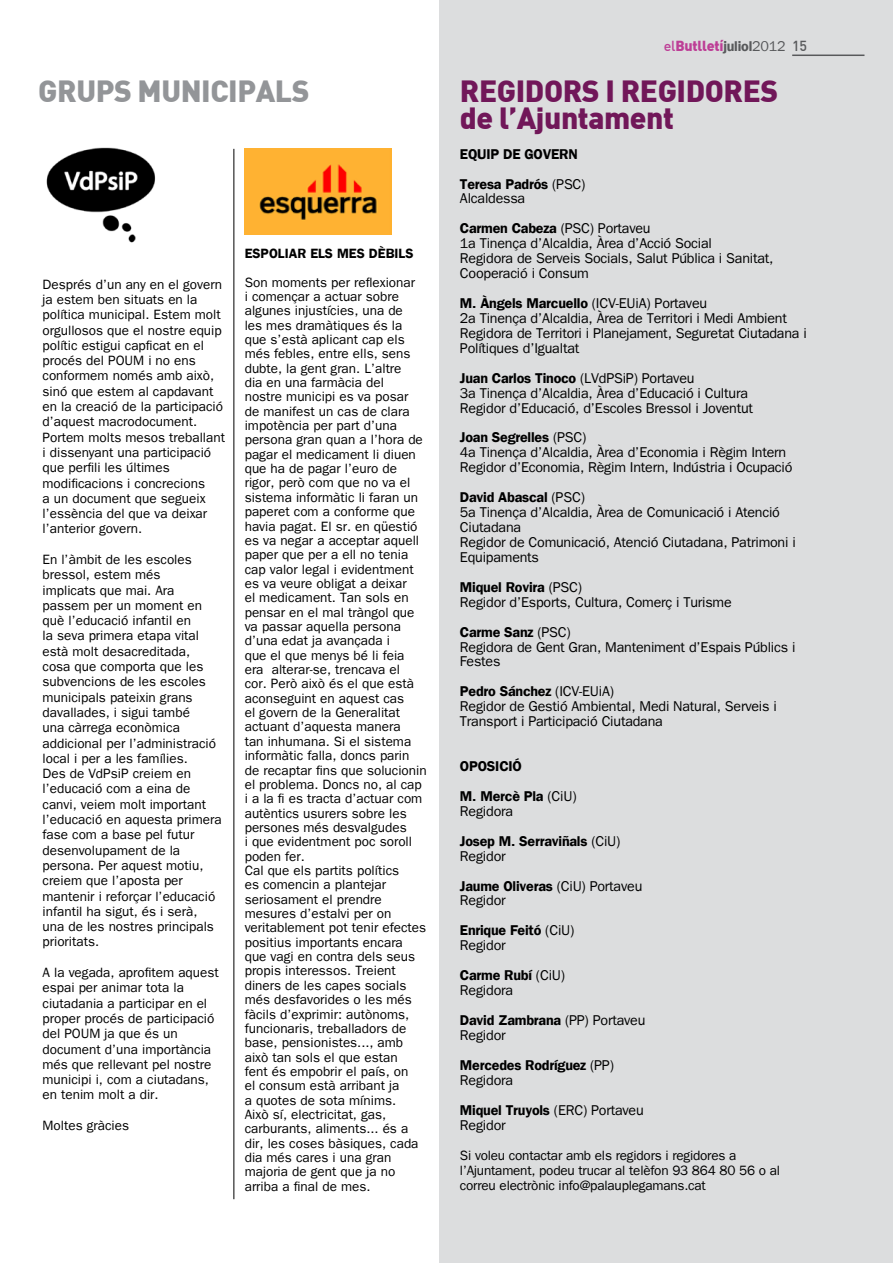
<style>
.page{position:relative;width:893px;height:1263px;background:#fff}
.page>*{position:absolute;margin:0;border:0;box-sizing:border-box;transform-origin:0 0}
.t1{font:900 30px/27px "DIN";letter-spacing:-.015em;color:#711759}
.t2{font:900 30px "DIN";letter-spacing:-.015em;color:#939598}
.t3{font:14.25px/15px "Franklin Gothic";letter-spacing:-.015em;color:#000}
.t4{font:600 14.25px/29.8px "Franklin Gothic";letter-spacing:-.015em;color:#000}
.t5{font:900 14.25px "DIN";letter-spacing:-.015em;color:#bd3e96}
.t6{font:13.5px/14.4px "Franklin Gothic";color:#000}
.t7{font:600 13.5px "Franklin Gothic";color:#000}
.s1{font-weight:500}
.s2{font-family:"Franklin Gothic";font-weight:600;color:#58595b}
.s3{font-family:"Franklin Gothic";font-weight:400;color:#58595b}
.s4{font-weight:500;color:#58595b}
.s5{font-weight:400}
.s6{font-weight:600}
</style>
<div class="page">
<div style="left:439px;top:0;width:454px;height:1263px;background:#dcddde"></div>
<hr style="left:233px;top:149px;width:1px;height:1050px;background:#000">
<hr style="left:792px;top:55px;width:72px;height:1px;background:#58595b">
<img style="left:46px;top:147px;width:110px;height:96px">
<img style="left:245px;top:149px;width:146px;height:85px">
<p class="t5" style="left:664px;top:36px;width:145px"><span class="s1">el</span>Butlletí<span class="s2">juliol</span><span class="s3">2012</span> <span class="s4">15</span></p>
<h1 class="t2" style="left:38px;top:71px;width:273px">GRUPS MUNICIPALS</h1>
<h1 class="t1" style="left:460px;top:76px;width:320px">REGIDORS I REGIDORES de l’Ajuntament</h1>
<p class="t4" style="left:460px;top:139px;width:127px">EQUIP DE GOVERN<br>Teresa Padrós <span class="s5">(PSC)</span></p>
<p class="t3" style="left:460px;top:184px;width:192px;line-height:29.8px">Alcaldessa<br><span class="s6">Carmen Cabeza</span> (PSC) Portaveu</p>
<p class="t3" style="left:460px;top:236px;width:315px">1a Tinença d’Alcaldia, Àrea d’Acció Social<br>Regidora de Serveis Socials, Salut Pública i Sanitat,<br>Cooperació i Consum</p>
<p class="t3" style="left:460px;top:296px;width:348px"><span class="s6">M. Àngels Marcuello</span> (ICV-EUiA) Portaveu<br>2a Tinença d’Alcaldia, Àrea de Territori i Medi Ambient Regidora de Territori i Planejament, Seguretat Ciutadana i Polítiques d’Igualtat</p>
<p class="t3" style="left:460px;top:370px;width:295px"><span class="s6">Juan Carlos Tinoco</span> (LVdPSiP) Portaveu<br>3a Tinença d’Alcaldia, Àrea d’Educació i Cultura<br>Regidor d’Educació, d’Escoles Bressol i Joventut</p>
<p class="t3" style="left:460px;top:430px;width:334px"><span class="s6">Joan Segrelles</span> (PSC)<br>4a Tinença d’Alcaldia, Àrea d’Economia i Règim Intern<br>Regidor d’Economia, Règim Intern, Indústria i Ocupació</p>
<p class="t3" style="left:460px;top:490px;width:337px"><span class="s6">David Abascal</span> (PSC)<br>5a Tinença d’Alcaldia, Àrea de Comunicació i Atenció<br>Ciutadana<br>Regidor de Comunicació, Atenció Ciutadana, Patrimoni i<br>Equipaments</p>
<p class="t3" style="left:460px;top:579px;width:273px"><span class="s6">Miquel Rovira</span> (PSC)<br>Regidor d’Esports, Cultura, Comerç i Turisme</p>
<p class="t3" style="left:460px;top:624px;width:337px"><span class="s6">Carme Sanz</span> (PSC)<br>Regidora de Gent Gran, Manteniment d’Espais Públics i<br>Festes</p>
<p class="t3" style="left:460px;top:684px;width:318px"><span class="s6">Pedro Sánchez</span> (ICV-EUiA)<br>Regidor de Gestió Ambiental, Medi Natural, Serveis i<br>Transport i Participació Ciutadana</p>
<p class="t4" style="left:460px;top:751px;width:118px">OPOSICIÓ<br>M. Mercè Pla <span class="s5">(CiU)</span></p>
<p class="t4" style="left:460px;top:796px;width:162px"><span class="s5">Regidora<br></span>Josep M. Serraviñals <span class="s5">(CiU)</span></p>
<p class="t3" style="left:460px;top:841px;width:184px;line-height:29.8px">Regidor<br><span class="s6">Jaume Oliveras</span> (CiU) Portaveu</p>
<p class="t3" style="left:460px;top:886px;width:116px;line-height:29.8px">Regidor<br><span class="s6">Enrique Feitó</span> (CiU)</p>
<p class="t3" style="left:460px;top:931px;width:107px;line-height:29.8px">Regidor<br><span class="s6">Carme Rubí</span> (CiU)</p>
<p class="t3" style="left:460px;top:975px;width:187px;line-height:29.8px">Regidora<br><span class="s6">David Zambrana</span> (PP) Portaveu</p>
<p class="t4" style="left:460px;top:1020px;width:156px"><span class="s5">Regidor<br></span>Mercedes Rodríguez <span class="s5">(PP)</span></p>
<p class="t3" style="left:460px;top:1065px;width:185px;line-height:29.8px">Regidora<br><span class="s6">Miquel Truyols</span> (ERC) Portaveu</p>
<p class="t3" style="left:460px;top:1117px;width:47px">Regidor</p>
<p class="t6" style="left:460px;top:1148px;width:322px;line-height:15px">Si voleu contactar amb els regidors i regidores a l’Ajuntament, podeu trucar al telèfon 93 864 80 56 o al correu electrònic info@palauplegamans.cat</p>
<p class="t7" style="left:245px;top:245px;width:170px">ESPOLIAR ELS MES DÈBILS</p>
<p class="t6" style="left:245px;top:275px;width:183px">Son moments per reflexionar<br>i començar a actuar sobre algunes injustícies, una de<br>les mes dramàtiques és la que s’està aplicant cap els més febles, entre ells, sens dubte, la gent gran. L’altre<br>dia en una farmàcia del<br>nostre municipi es va posar<br>de manifest un cas de clara impotència per part d’una persona gran quan a l’hora de pagar el medicament li diuen que ha de pagar l’euro de rigor, però com que no va el sistema informàtic li faran un paperet com a conforme que havia pagat. El sr. en qüestió es va negar a acceptar aquell paper que per a ell no tenia cap valor legal i evidentment es va veure obligat a deixar<br>el medicament. Tan sols en pensar en el mal tràngol que va passar aquella persona d’una edat ja avançada i<br>que el que menys bé li feia era alterar-se, trencava el<br>cor. Però això és el que està aconseguint en aquest cas<br>el govern de la Generalitat actuant d’aquesta manera<br>tan inhumana. Si el sistema informàtic falla, doncs parin de recaptar fins que solucionin el problema. Doncs no, al cap i a la fi es tracta d’actuar com autèntics usurers sobre les persones més desvalgudes<br>i que evidentment poc soroll poden fer.<br>Cal que els partits polítics<br>es comencin a plantejar seriosament el prendre mesures d’estalvi per on veritablement pot tenir efectes positius importants encara que vagi en contra dels seus propis interessos. Treient diners de les capes socials més desfavorides o les més fàcils d’exprimir: autònoms, funcionaris, treballadors de base, pensionistes..., amb això tan sols el que estan<br>fent és empobrir el país, on<br>el consum està arribant ja<br>a quotes de sota mínims.<br>Això sí, electricitat, gas, carburants, aliments... és a dir, les coses bàsiques, cada dia més cares i una gran majoria de gent que ja no arriba a final de mes.</p>
<p class="t6" style="left:43px;top:276px;width:184px;line-height:15.3px">Després d’un any en el govern ja estem ben situats en la política municipal. Estem molt orgullosos que el nostre equip polític estigui capficat en el procés del POUM i no ens conformem només amb això, sinó que estem al capdavant en la creació de la participació d’aquest macrodocument.<br>Portem molts mesos treballant i dissenyant una participació que perfili les últimes modificacions i concrecions<br>a un document que segueix l’essència del que va deixar l’anterior govern.</p>
<p class="t6" style="left:43px;top:552px;width:181px;line-height:15.3px">En l’àmbit de les escoles bressol, estem més<br>implicats que mai. Ara passem per un moment en què l’educació infantil en<br>la seva primera etapa vital està molt desacreditada,<br>cosa que comporta que les subvencions de les escoles municipals pateixin grans davallades, i sigui també<br>una càrrega econòmica addicional per l’administració local i per a les famílies.<br>Des de VdPsiP creiem en l’educació com a eina de canvi, veiem molt important l’educació en aquesta primera fase com a base pel futur desenvolupament de la persona. Per aquest motiu, creiem que l’aposta per mantenir i reforçar l’educació infantil ha sigut, és i serà, una de les nostres principals prioritats.</p>
<p class="t6" style="left:43px;top:965px;width:178px;line-height:15.3px">A la vegada, aprofitem aquest espai per animar tota la ciutadania a participar en el proper procés de participació del POUM ja que és un document d’una importància més que rellevant pel nostre municipi i, com a ciutadans, en tenim molt a dir.</p>
<p class="t6" style="left:43px;top:1118px;width:88px">Moltes gràcies</p>
</div>
